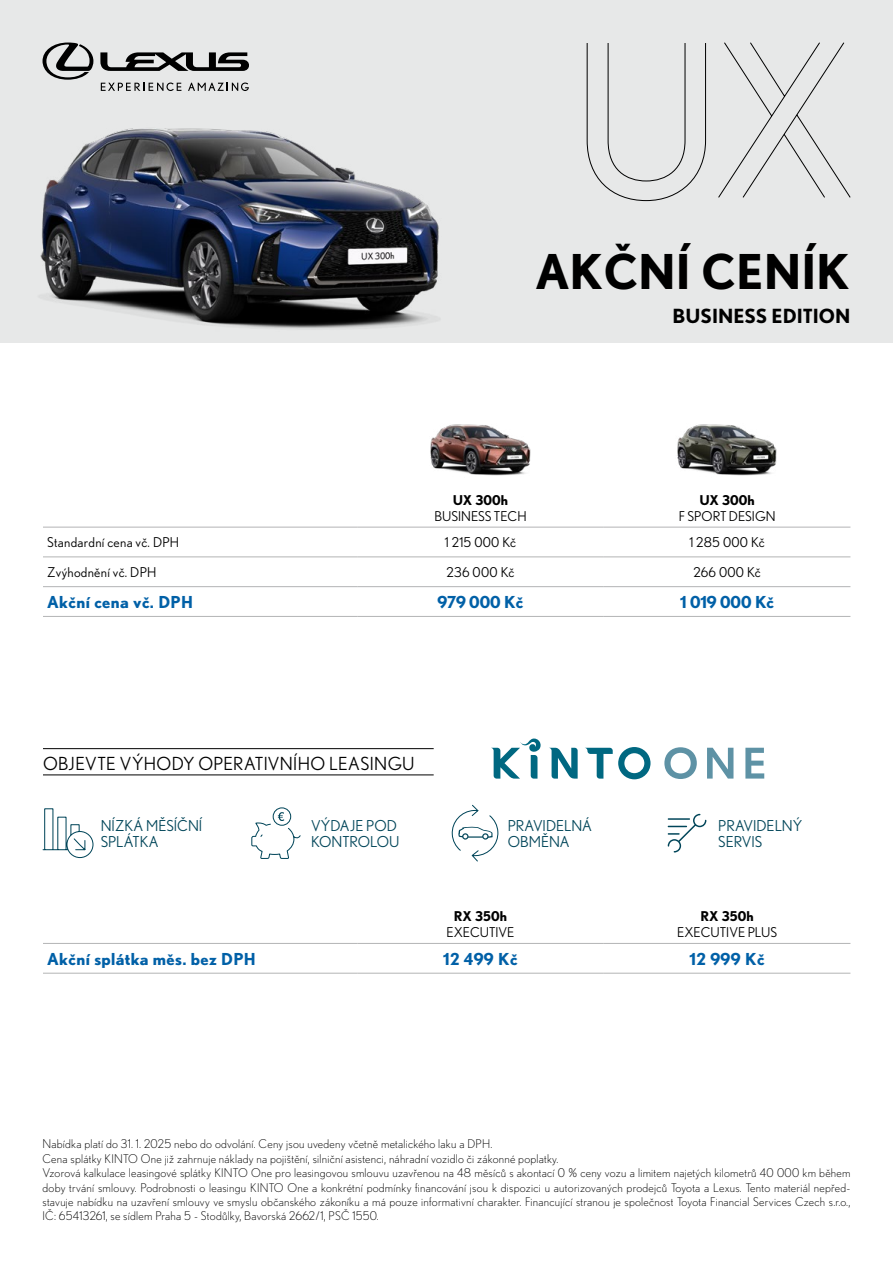
<style>
.page{position:relative;width:893px;height:1263px;background:#fff}
.page>*{position:absolute;margin:0;border:0;box-sizing:border-box;transform-origin:0 0}
.t1{font:700 48px "Nobel WGL";color:#000}
.t2{font:700 19.5px "Nobel WGL";color:#000}
.t3{font:18px "Nobel WGL";letter-spacing:.015em;color:#000}
.t4{font:700 16.5px "Nobel WGL";letter-spacing:.02em;color:#0060a7}
.t5{font:15px/16.5px "Nobel WGL";color:#004559}
.t6{font:13.5px "Nobel WGL";letter-spacing:.01em;color:#000}
.t7{font:700 13.5px "Nobel WGL";color:#000}
.t8{font:300 12px/14.4px "Nobel WGL";letter-spacing:.02em;color:#000}
</style>
<div class="page">
<svg style="left:550px;top:748px;width:28px;height:31px"></svg>
<svg style="left:585px;top:747px;width:65px;height:32px"></svg>
<svg style="left:491px;top:738px;width:50px;height:41px"></svg>
<svg style="left:664px;top:747px;width:33px;height:32px"></svg>
<svg style="left:707px;top:748px;width:26px;height:30px"></svg>
<svg style="left:745px;top:748px;width:19px;height:30px"></svg>
<svg style="left:451px;top:804px;width:48px;height:58px"></svg>
<svg style="left:42px;top:808px;width:52px;height:50px"></svg>
<div style="left:273px;top:807px;width:18px;height:19px;border:1px solid #004559;border-radius:50%"></div>
<svg style="left:251px;top:812px;width:50px;height:47px"></svg>
<hr style="left:43px;top:748px;width:391px;height:1px;background:#000">
<hr style="left:43px;top:774px;width:391px;height:1px;background:#000">
<svg style="left:668px;top:814px;width:38px;height:38px"></svg>
<hr style="left:43px;top:527px;width:314px;height:1px;background:#b3b4b5">
<hr style="left:357px;top:527px;width:247px;height:1px;background:#b3b4b5">
<hr style="left:604px;top:527px;width:246px;height:1px;background:#b3b4b5">
<hr style="left:43px;top:557px;width:314px;height:1px;background:#b3b4b5">
<hr style="left:357px;top:557px;width:247px;height:1px;background:#b3b4b5">
<hr style="left:604px;top:557px;width:246px;height:1px;background:#b3b4b5">
<hr style="left:43px;top:586px;width:314px;height:1px;background:#b3b4b5">
<hr style="left:357px;top:586px;width:247px;height:1px;background:#b3b4b5">
<hr style="left:604px;top:586px;width:246px;height:1px;background:#b3b4b5">
<hr style="left:43px;top:616px;width:314px;height:1px;background:#b3b4b5">
<hr style="left:357px;top:616px;width:247px;height:1px;background:#b3b4b5">
<hr style="left:604px;top:616px;width:246px;height:1px;background:#b3b4b5">
<img style="left:430px;top:424px;width:101px;height:52px">
<img style="left:677px;top:424px;width:100px;height:52px">
<hr style="left:43px;top:943px;width:314px;height:1px;background:#b3b4b5">
<hr style="left:357px;top:943px;width:247px;height:1px;background:#b3b4b5">
<hr style="left:604px;top:943px;width:246px;height:1px;background:#b3b4b5">
<hr style="left:43px;top:973px;width:314px;height:1px;background:#b3b4b5">
<hr style="left:357px;top:973px;width:247px;height:1px;background:#b3b4b5">
<hr style="left:604px;top:973px;width:246px;height:1px;background:#b3b4b5">
<div style="left:0;top:0;width:893px;height:342px;background:#e7e8e8"></div>
<svg style="left:43px;top:43px;width:50px;height:37px"></svg>
<svg style="left:100px;top:52px;width:149px;height:19px"></svg>
<svg style="left:101px;top:83px;width:80px;height:8px"></svg>
<svg style="left:188px;top:83px;width:61px;height:8px"></svg>
<img style="left:39px;top:128px;width:400px;height:201px">
<svg style="left:586px;top:42px;width:265px;height:159px"></svg>
<h1 class="t1" style="left:535px;top:235px;width:317px">AKČNÍ CENÍK</h1>
<h2 class="t2" style="left:673px;top:301px;width:179px">BUSINESS EDITION</h2>
<p class="t7" style="left:453px;top:489px;width:57px">UX 300h</p>
<p class="t6" style="left:434px;top:506px;width:94px">BUSINESS TECH</p>
<p class="t7" style="left:699px;top:489px;width:57px">UX 300h</p>
<p class="t6" style="left:679px;top:506px;width:98px">F SPORT DESIGN</p>
<p class="t6" style="left:47px;top:533px;width:133px">Standardní cena vč. DPH</p>
<p class="t6" style="left:445px;top:533px;width:73px">1 215 000 Kč</p>
<p class="t6" style="left:689px;top:533px;width:77px">1 285 000 Kč</p>
<p class="t6" style="left:47px;top:563px;width:111px">Zvýhodnění vč. DPH</p>
<p class="t6" style="left:446px;top:563px;width:69px">236 000 Kč</p>
<p class="t6" style="left:693px;top:563px;width:69px">266 000 Kč</p>
<h3 class="t4" style="left:47px;top:589px;width:147px">Akční cena vč. DPH</h3>
<h3 class="t4" style="left:438px;top:589px;width:87px">979 000 Kč</h3>
<h3 class="t4" style="left:680px;top:589px;width:96px">1 019 000 Kč</h3>
<h3 class="t3" style="left:43px;top:751px;width:373px">OBJEVTE VÝHODY OPERATIVNÍHO LEASINGU</h3>
<p class="t5" style="left:101px;top:817px;width:103px">NÍZKÁ MĚSÍČNÍ<br>SPLÁTKA</p>
<p class="t5" style="left:311px;top:817px;width:90px">VÝDAJE POD<br>KONTROLOU</p>
<p class="t5" style="left:508px;top:817px;width:86px">PRAVIDELNÁ<br>OBMĚNA</p>
<p class="t7" style="left:454px;top:905px;width:55px">RX 350h</p>
<p class="t6" style="left:446px;top:923px;width:70px">EXECUTIVE</p>
<p class="t5" style="left:718px;top:817px;width:86px">PRAVIDELNÝ<br>SERVIS</p>
<p class="t7" style="left:700px;top:905px;width:55px">RX 350h</p>
<p class="t6" style="left:677px;top:923px;width:101px">EXECUTIVE PLUS</p>
<h3 class="t4" style="left:47px;top:946px;width:210px">Akční splátka měs. bez DPH</h3>
<h3 class="t4" style="left:443px;top:946px;width:76px">12 499 Kč</h3>
<h3 class="t4" style="left:689px;top:946px;width:77px">12 999 Kč</h3>
<p class="t8" style="left:43px;top:1136px;width:809px">Nabídka platí do 31. 1. 2025 nebo do odvolání. Ceny jsou uvedeny včetně metalického laku a DPH.<br>Cena splátky KINTO One již zahrnuje náklady na pojištění, silniční asistenci, náhradní vozidlo či zákonné poplatky.<br>Vzorová kalkulace leasingové splátky KINTO One pro leasingovou smlouvu uzavřenou na 48 měsíců s akontací 0 % ceny vozu a limitem najetých kilometrů 40 000 km během doby trvání smlouvy. Podrobnosti o leasingu KINTO One a konkrétní podmínky financování jsou k dispozici u autorizovaných prodejců Toyota a Lexus. Tento materiál nepřed&shy;stavuje nabídku na uzavření smlouvy ve smyslu občanského zákoníku a má pouze informativní charakter. Financující stranou je společnost Toyota Financial Services Czech s.r.o., IČ: 65413261, se sídlem Praha 5 - Stodůlky, Bavorská 2662/1, PSČ 1550.</p>
</div>
